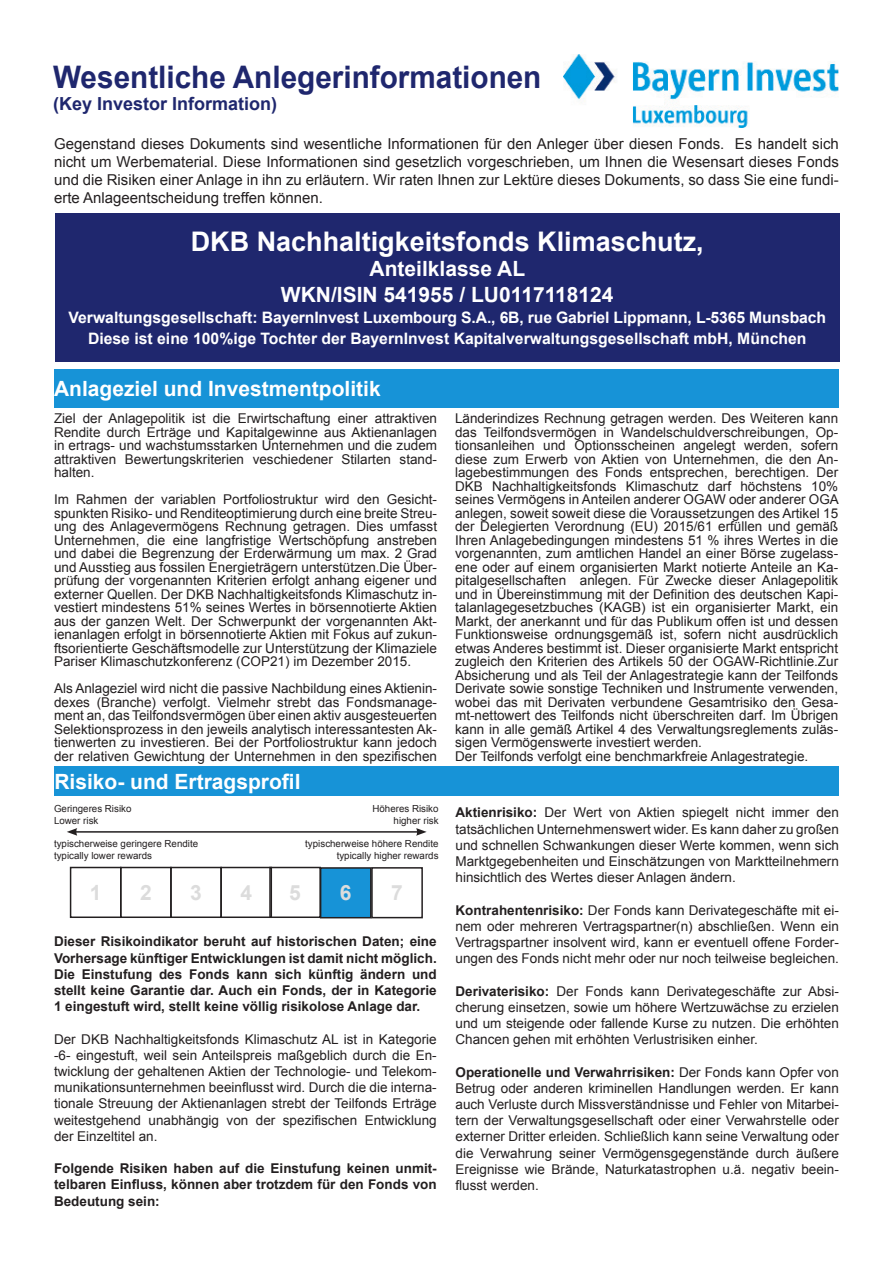
<style>
.page{position:relative;width:893px;height:1263px;background:#fff}
.page>*{position:absolute;margin:0;border:0;box-sizing:border-box;transform-origin:0 0}
.t1{font:700 31.05px "Arial";color:#1f276e;scale:.96 1}
.t2{font:700 27px "Arial";color:#fff}
.t3{font:700 21px "Arial";color:#fff}
.t4{font:700 21px "Arial";color:#dcdcdc}
.t5{font:700 18px "Arial";color:#1f276e}
.t6{font:700 15.75px/21px "Arial";color:#fff;text-align:center}
.t7{font:15px/18px "Arial";color:#231f20;text-align:justify}
.Copy{font:13.5px/13.5px "Arial";color:#231f20;text-align:justify}
.t8{font:700 13.5px/16.2px "Arial";color:#231f20;text-align:justify}
.t9{font:9.75px "Arial";color:#231f20}
.s1{font-weight:700}
</style>
<div class="page">
<div style="left:55px;top:213px;width:785px;height:149px;background:#1f276e"></div>
<div style="left:54px;top:370px;width:785px;height:38px;background:#1793d7"></div>
<div style="left:54px;top:767px;width:785px;height:29px;background:#1793d7"></div>
<hr style="left:75px;top:831px;width:343px;height:2px;background:#231f20">
<svg style="left:67px;top:828px;width:10px;height:8px"></svg>
<svg style="left:416px;top:828px;width:11px;height:8px"></svg>
<div style="left:70px;top:867px;width:52px;height:51px;border:2px solid #231f20"></div>
<div style="left:120px;top:867px;width:52px;height:51px;border:2px solid #231f20"></div>
<div style="left:170px;top:867px;width:52px;height:51px;border:2px solid #231f20"></div>
<div style="left:220px;top:867px;width:52px;height:51px;border:2px solid #231f20"></div>
<div style="left:321px;top:868px;width:50px;height:50px;background:#1793d7"></div>
<div style="left:320px;top:867px;width:52px;height:51px;border:2px solid #231f20"></div>
<div style="left:269px;top:867px;width:52px;height:51px;border:2px solid #231f20"></div>
<div style="left:371px;top:867px;width:52px;height:51px;border:2px solid #231f20"></div>
<img style="left:564px;top:54px;width:275px;height:74px">
<p class="t1" style="left:53px;top:55px;width:510px">Wesentliche Anlegerinformationen</p>
<p class="t5" style="left:53px;top:91px;width:226px">(Key Investor Information)</p>
<p class="t7" style="left:54px;top:135px;width:786px">Gegenstand dieses Dokuments sind wesentliche Informationen für den Anleger über diesen Fonds. Es handelt sich nicht um Werbematerial. Diese Informationen sind gesetzlich vorgeschrieben, um Ihnen die Wesensart dieses Fonds und die Risiken einer Anlage in ihn zu erläutern. Wir raten Ihnen zur Lektüre dieses Dokuments, so dass Sie eine fundi&shy;erte Anlageentscheidung treffen können.</p>
<p class="t2" style="left:191px;top:223px;width:515px">DKB Nachhaltigkeitsfonds Klimaschutz,</p>
<p class="t3" style="left:370px;top:254px;width:157px">Anteilklasse AL</p>
<p class="t3" style="left:281px;top:279px;width:334px">WKN/ISIN 541955 / LU0117118124</p>
<p class="t6" style="left:68px;top:307px;width:759px">Verwaltungsgesellschaft: BayernInvest Luxembourg S.A., 6B, rue Gabriel Lippmann, L-5365 Munsbach<br>Diese ist eine 100%ige Tochter der BayernInvest Kapitalverwaltungsgesellschaft mbH, München</p>
<p class="t3" style="left:54px;top:374px;width:328px">Anlageziel und Investmentpolitik</p>
<p class="Copy" style="left:54px;top:412px;width:385px">Ziel der Anlagepolitik ist die Erwirtschaftung einer attraktiven Rendite durch Erträge und Kapitalgewinne aus Aktienanlagen in ertrags- und wachstumsstarken Unternehmen und die zudem attraktiven Bewertungskriterien veschiedener Stilarten stand&shy;halten.</p>
<p class="Copy" style="left:54px;top:493px;width:385px">Im Rahmen der variablen Portfoliostruktur wird den Gesicht&shy;spunkten Risiko- und Renditeoptimierung durch eine breite Streu&shy;ung des Anlagevermögens Rechnung getragen. Dies umfasst Unternehmen, die eine langfristige Wertschöpfung anstreben und dabei die Begrenzung der Erderwärmung um max. 2 Grad und Ausstieg aus fossilen Energieträgern unterstützen.Die Über&shy;prüfung der vorgenannten Kriterien erfolgt anhang eigener und externer Quellen. Der DKB Nachhaltigkeitsfonds Klimaschutz in&shy;vestiert mindestens 51% seines Wertes in börsennotierte Aktien aus der ganzen Welt. Der Schwerpunkt der vorgenannten Akt&shy;ienanlagen erfolgt in börsennotierte Aktien mit Fokus auf zukun&shy;ftsorientierte Geschäftsmodelle zur Unterstützung der Klimaziele Pariser Klimaschutzkonferenz (COP21) im Dezember 2015.</p>
<p class="Copy" style="left:54px;top:682px;width:385px">Als Anlageziel wird nicht die passive Nachbildung eines Aktienin&shy;dexes (Branche) verfolgt. Vielmehr strebt das Fondsmanage&shy;ment an, das Teilfondsvermögen über einen aktiv ausgesteuerten Selektionsprozess in den jeweils analytisch interessantesten Ak&shy;tienwerten zu investieren. Bei der Portfoliostruktur kann jedoch der relativen Gewichtung der Unternehmen in den spezifischen</p>
<p class="Copy" style="left:455px;top:412px;width:385px">Länderindizes Rechnung getragen werden. Des Weiteren kann das Teilfondsvermögen in Wandelschuldverschreibungen, Op&shy;tionsanleihen und Optionsscheinen angelegt werden, sofern diese zum Erwerb von Aktien von Unternehmen, die den An&shy;lagebestimmungen des Fonds entsprechen, berechtigen. Der DKB Nachhaltigkeitsfonds Klimaschutz darf höchstens 10% seines Vermögens in Anteilen anderer OGAW oder anderer OGA anlegen, soweit soweit diese die Voraussetzungen des Artikel 15 der Delegierten Verordnung (EU) 2015/61 erfüllen und gemäß Ihren Anlagebedingungen mindestens 51 % ihres Wertes in die vorgenannten, zum amtlichen Handel an einer Börse zugelass&shy;ene oder auf einem organisierten Markt notierte Anteile an Ka&shy;pitalgesellschaften anlegen. Für Zwecke dieser Anlagepolitik und in Übereinstimmung mit der Definition des deutschen Kapi&shy;talanlagegesetzbuches (KAGB) ist ein organisierter Markt, ein Markt, der anerkannt und für das Publikum offen ist und dessen Funktionsweise ordnungsgemäß ist, sofern nicht ausdrücklich etwas Anderes bestimmt ist. Dieser organisierte Markt entspricht zugleich den Kriterien des Artikels 50 der OGAW-Richtlinie.Zur Absicherung und als Teil der Anlagestrategie kann der Teilfonds Derivate sowie sonstige Techniken und Instrumente verwenden, wobei das mit Derivaten verbundene Gesamtrisiko den Gesa&shy;mt-nettowert des Teilfonds nicht überschreiten darf. Im Übrigen kann in alle gemäß Artikel 4 des Verwaltungsreglements zuläs&shy;sigen Vermögenswerte investiert werden.</p>
<p class="Copy" style="left:455px;top:749px;width:355px">Der Teilfonds verfolgt eine benchmarkfreie Anlagestrategie.</p>
<p class="t3" style="left:54px;top:767px;width:248px">Risiko- und Ertragsprofil</p>
<p class="t9" style="left:54px;top:802px;width:79px">Geringeres Risiko</p>
<p class="t9" style="left:54px;top:813px;width:46px">Lower risk</p>
<p class="t9" style="left:54px;top:837px;width:146px">typischerweise geringere Rendite</p>
<p class="t9" style="left:54px;top:848px;width:100px">typically lower rewards</p>
<p class="t9" style="left:372px;top:802px;width:68px">Höheres Risiko</p>
<p class="t9" style="left:394px;top:813px;width:46px">higher risk</p>
<p class="t9" style="left:305px;top:837px;width:135px">typischerweise höhere Rendite</p>
<p class="t9" style="left:337px;top:848px;width:103px">typically higher rewards</p>
<p class="t4" style="left:90px;top:878px;width:13px">1</p>
<p class="t4" style="left:140px;top:878px;width:13px">2</p>
<p class="t4" style="left:190px;top:878px;width:13px">3</p>
<p class="t4" style="left:240px;top:878px;width:13px">4</p>
<p class="t4" style="left:289px;top:878px;width:13px">5</p>
<p class="t4" style="left:340px;top:878px;width:13px">6</p>
<p class="t4" style="left:391px;top:878px;width:13px">7</p>
<p class="t8" style="left:54px;top:934px;width:384px">Dieser Risikoindikator beruht auf historischen Daten; eine Vorhersage künftiger Entwicklungen ist damit nicht möglich.<br>Die Einstufung des Fonds kann sich künftig ändern und stellt keine Garantie dar. Auch ein Fonds, der in Kategorie 1 eingestuft wird, stellt keine völlig risikolose Anlage dar.</p>
<p class="Copy" style="left:54px;top:1031px;width:384px;line-height:16.2px">Der DKB Nachhaltigkeitsfonds Klimaschutz AL ist in Kategorie -6- eingestuft, weil sein Anteilspreis maßgeblich durch die En&shy;twicklung der gehaltenen Aktien der Technologie- und Telekom&shy;munikationsunternehmen beeinflusst wird. Durch die die interna&shy;tionale Streuung der Aktienanlagen strebt der Teilfonds Erträge weitestgehend unabhängig von der spezifischen Entwicklung der Einzeltitel an.</p>
<p class="t8" style="left:54px;top:1160px;width:384px">Folgende Risiken haben auf die Einstufung keinen unmit&shy;telbaren Einfluss, können aber trotzdem für den Fonds von Bedeutung sein:</p>
<p class="Copy" style="left:455px;top:804px;width:385px;line-height:16.2px"><span class="s1">Aktienrisiko:</span> Der Wert von Aktien spiegelt nicht immer den tatsächlichen Unternehmenswert wider. Es kann daher zu großen und schnellen Schwankungen dieser Werte kommen, wenn sich Marktgegebenheiten und Einschätzungen von Marktteilnehmern hinsichtlich des Wertes dieser Anlagen ändern.</p>
<p class="Copy" style="left:455px;top:902px;width:385px;line-height:16.2px"><span class="s1">Kontrahentenrisiko:</span> Der Fonds kann Derivategeschäfte mit ei&shy;nem oder mehreren Vertragspartner(n) abschließen. Wenn ein Vertragspartner insolvent wird, kann er eventuell offene Forder&shy;ungen des Fonds nicht mehr oder nur noch teilweise begleichen.</p>
<p class="Copy" style="left:455px;top:983px;width:385px;line-height:16.2px"><span class="s1">Derivaterisiko:</span> Der Fonds kann Derivategeschäfte zur Absi&shy;cherung einsetzen, sowie um höhere Wertzuwächse zu erzielen und um steigende oder fallende Kurse zu nutzen. Die erhöhten Chancen gehen mit erhöhten Verlustrisiken einher.</p>
<p class="Copy" style="left:455px;top:1064px;width:385px;line-height:16.2px"><span class="s1">Operationelle und Verwahrrisiken:</span> Der Fonds kann Opfer von Betrug oder anderen kriminellen Handlungen werden. Er kann auch Verluste durch Missverständnisse und Fehler von Mitarbei&shy;tern der Verwaltungsgesellschaft oder einer Verwahrstelle oder externer Dritter erleiden. Schließlich kann seine Verwaltung oder die Verwahrung seiner Vermögensgegenstände durch äußere Ereignisse wie Brände, Naturkatastrophen u.ä. negativ beein&shy;flusst werden.</p>
</div>
